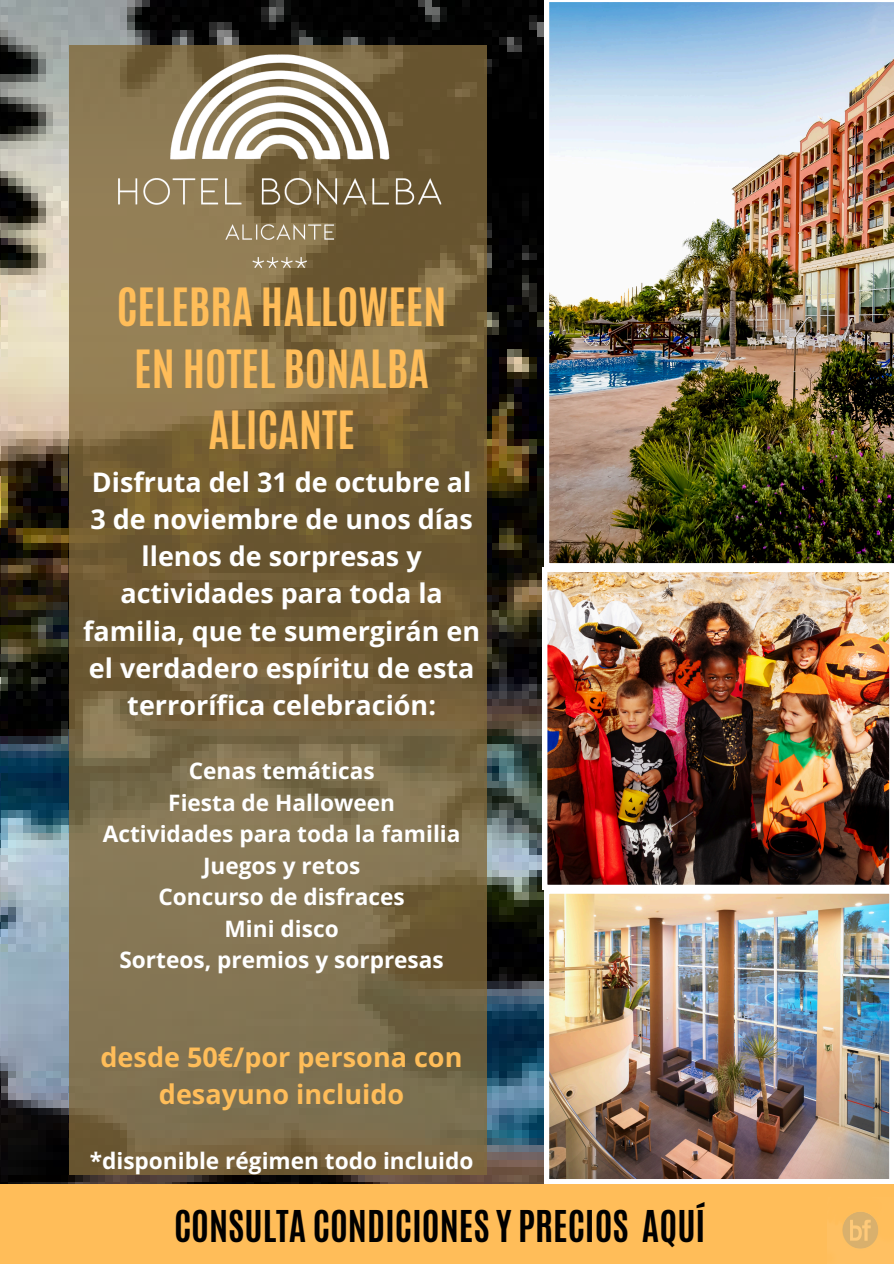
<style>
.page{position:relative;width:894px;height:1264px;background:#fff}
.page>*{position:absolute;margin:0;border:0;box-sizing:border-box;transform-origin:0 0}
.t1{font:700 43.95px/61.3px "Antonio";color:#ffbd59;text-align:center}
.t2{font:700 36.6px "Antonio";color:#000}
.t3{font:700 27px/37.2px "Open Sans";color:#fff;text-align:center}
.t4{font:700 27px/37.2px "Open Sans";color:#ffbd59;text-align:center}
.t5{font:700 22.65px "Open Sans";color:#fff}
</style>
<div class="page">
<img style="left:0;top:0;width:544px;height:1183px">
<img style="left:549px;top:893px;width:341px;height:286px">
<svg style="left:69px;top:461px;width:417px;height:713px;background:#786743"></svg>
<img style="left:549px;top:2px;width:344px;height:562px">
<img style="left:542px;top:567px;width:348px;height:322px">
<div style="left:0;top:1183px;width:893px;height:80px;background:#ffbd59"></div>
<img style="left:3px;top:0;width:586px;height:461px">
<img style="left:842px;top:1212px;width:36px;height:37px">
<p class="t1" style="left:117px;top:277px;width:331px">CELEBRA HALLOWEEN<br>EN HOTEL BONALBA<br>ALICANTE</p>
<p class="t3" style="left:83px;top:463px;width:398px">Disfruta del 31 de octubre al<br>3 de noviembre de unos días llenos de sorpresas y actividades para toda la familia, que te sumergirán en el verdadero espíritu de esta terrorífica celebración:</p>
<p class="t5" style="left:189px;top:754px;width:187px">Cenas temáticas</p>
<p class="t5" style="left:168px;top:786px;width:228px">Fiesta de Halloween</p>
<p class="t5" style="left:103px;top:817px;width:359px">Actividades para toda la familia</p>
<p class="t5" style="left:203px;top:849px;width:159px">Juegos y retos</p>
<h1 class="t5" style="left:158px;top:880px;width:248px">Concurso de disfraces</h1>
<p class="t5" style="left:224px;top:912px;width:115px">Mini disco</p>
<p class="t5" style="left:119px;top:943px;width:326px">Sorteos, premios y sorpresas</p>
<p class="t4" style="left:100px;top:1038px;width:363px">desde 50€/por persona con desayuno incluido</p>
<h2 class="t5" style="left:90px;top:1144px;width:385px">*disponible régimen todo incluido</h2>
<p class="t2" style="left:174px;top:1200px;width:532px">CONSULTA CONDICIONES Y PRECIOS AQUÍ</p>
</div>
